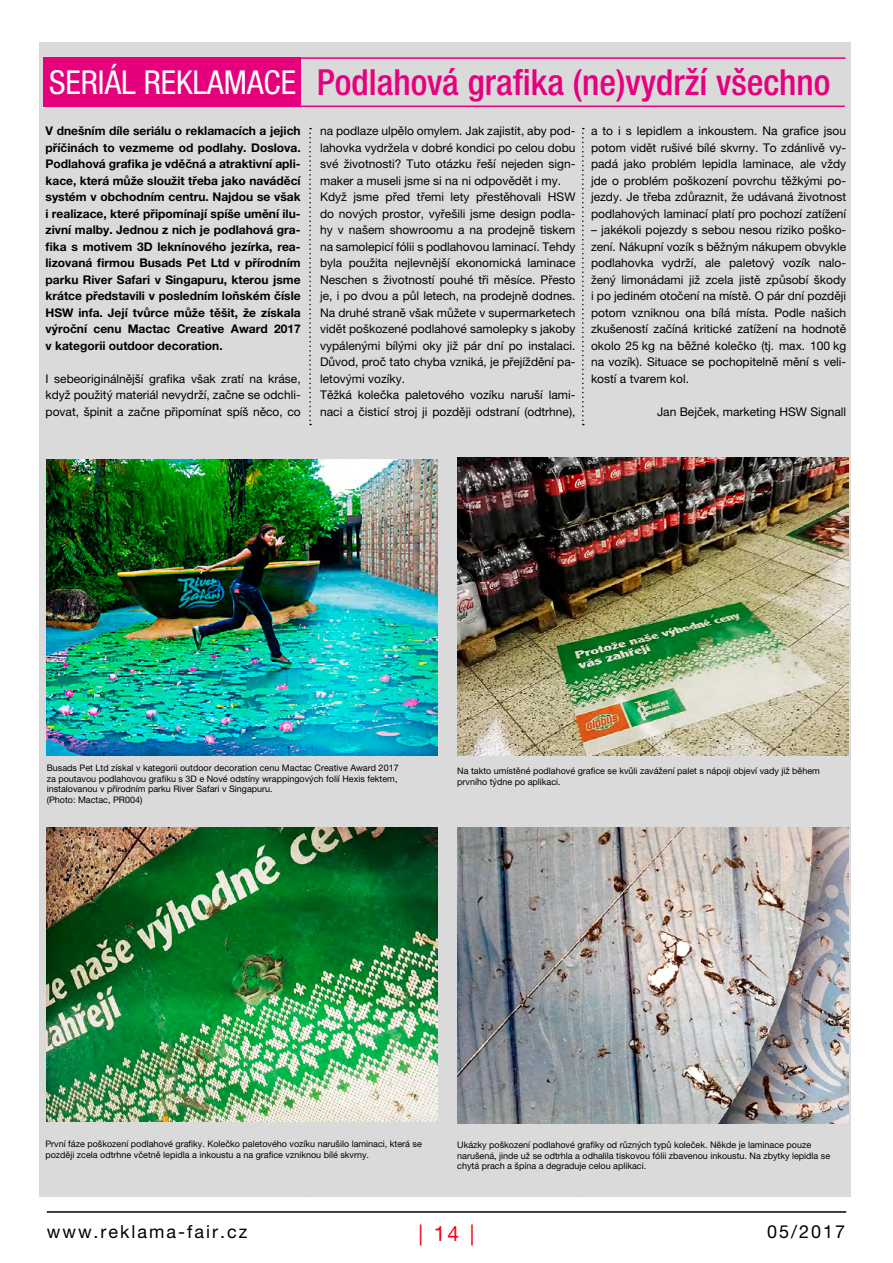
<style>
.page{position:relative;width:893px;height:1263px;background:#fff}
.page>*{position:absolute;margin:0;border:0;box-sizing:border-box;transform-origin:0 0}
.t1{font:500 condensed 36px "Helvetica Neue LT Pro";color:#e6007d}
.t2{font:21px "Helvetica Neue LT Pro";color:#f00011}
.t3{font:18px "Helvetica Neue LT Pro";letter-spacing:.11em;color:#000}
.t4{font:12px/16.5px "Helvetica Neue LT Pro";color:#000;text-align:justify}
.t5{font:700 12px/16.5px "Helvetica Neue LT Pro";color:#000;text-align:justify}
.t6{font:9px/10.5px "Helvetica Neue LT Pro";color:#000}
.s1{font-weight:400;font-size:33px;color:#fff}
</style>
<div class="page">
<hr style="left:47px;top:1211px;width:799px;height:2px;background:#000">
<div style="left:39px;top:43px;width:812px;height:1154px;background:#dadada"></div>
<svg style="left:582px;top:105px;width:2px;height:1019px"></svg>
<svg style="left:309px;top:105px;width:2px;height:1017px"></svg>
<div style="left:44px;top:57px;width:257px;height:50px;background:#e6007d"></div>
<hr style="left:46px;top:57px;width:799px;height:2px;background:#e6007d">
<hr style="left:45px;top:106px;width:800px;height:1px;background:#e6007d">
<img style="left:47px;top:459px;width:391px;height:296px">
<img style="left:457px;top:458px;width:391px;height:297px">
<img style="left:47px;top:828px;width:391px;height:293px">
<img style="left:457px;top:828px;width:391px;height:295px">
<h1 class="t1" style="left:49px;top:60px;width:783px"><span class="s1">SERIÁL REKLAMACE</span> Podlahová grafika (ne)vydrží všechno</h1>
<p class="t5" style="left:46px;top:122px;width:257px">V dnešním díle seriálu o reklamacích a jejich příčinách to vezmeme od podlahy. Doslova.<br>Podlahová grafika je vděčná a atraktivní apli&shy;kace, která může sloužit třeba jako naváděcí systém v obchodním centru. Najdou se však i realizace, které připomínají spíše umění ilu&shy;zivní malby. Jednou z nich je podlahová gra&shy;fika s motivem 3D leknínového jezírka, rea&shy;lizovaná firmou Busads Pet Ltd v přírodním parku River Safari v Singapuru, kterou jsme krátce představili v posledním loňském čísle HSW infa. Její tvůrce může těšit, že získala výroční cenu Mactac Creative Award 2017 v kategorii outdoor decoration.</p>
<p class="t4" style="left:46px;top:370px;width:257px">I sebeoriginálnější grafika však zratí na kráse, když použitý materiál nevydrží, začne se odchli&shy;povat, špinit a začne připomínat spíš něco, co</p>
<p class="t4" style="left:320px;top:122px;width:257px;text-align:left">na podlaze ulpělo omylem. Jak zajistit, aby pod&shy;lahovka vydržela v dobré kondici po celou dobu své životnosti? Tuto otázku řeší nejeden sign&shy;maker a museli jsme si na ni odpovědět i my.<br>Když jsme před třemi lety přestěhovali HSW do nových prostor, vyřešili jsme design podla&shy;hy v našem showroomu a na prodejně tiskem na samolepicí fólii s podlahovou laminací. Tehdy byla použita nejlevnější ekonomická laminace Neschen s životností pouhé tři měsíce. Přesto je, i po dvou a půl letech, na prodejně dodnes.<br>Na druhé straně však můžete v supermarketech vidět poškozené podlahové samolepky s jakoby vypálenými bílými oky již pár dní po instalaci.<br>Důvod, proč tato chyba vzniká, je přejíždění pa&shy;letovými vozíky.<br>Těžká kolečka paletového vozíku naruší lami&shy;naci a čisticí stroj ji později odstraní (odtrhne),</p>
<p class="t4" style="left:591px;top:122px;width:257px">a to i s lepidlem a inkoustem. Na grafice jsou potom vidět rušivé bílé skvrny. To zdánlivě vy&shy;padá jako problém lepidla laminace, ale vždy jde o problém poškození povrchu těžkými po&shy;jezdy. Je třeba zdůraznit, že udávaná životnost podlahových laminací platí pro pochozí zatížení</p>
<p class="t4" style="left:591px;top:221px;width:257px">– jakékoli pojezdy s sebou nesou riziko poško&shy;zení. Nákupní vozík s běžným nákupem obvykle podlahovka vydrží, ale paletový vozík nalo&shy;žený limonádami již zcela jistě způsobí škody i po jediném otočení na místě. O pár dní později potom vzniknou ona bílá místa. Podle našich zkušeností začíná kritické zatížení na hodnotě okolo 25 kg na běžné kolečko (tj. max. 100 kg na vozík). Situace se pochopitelně mění s veli&shy;kostí a tvarem kol.</p>
<p class="t4" style="left:657px;top:403px;width:191px">Jan Bejček, marketing HSW Signall</p>
<p class="t6" style="left:47px;top:763px;width:353px">Busads Pet Ltd získal v kategorii outdoor decoration cenu Mactac Creative Award 2017 za poutavou podlahovou grafiku s 3D e Nové odstíny wrappingových folií Hexis fektem, instalovanou v přírodním parku River Safari v Singapuru.<br>(Photo: Mactac, PR004)</p>
<p class="t6" style="left:457px;top:765px;width:364px">Na takto umístěné podlahové grafice se kvůli zavážení palet s nápoji objeví vady již během prvního týdne po aplikaci.</p>
<p class="t6" style="left:45px;top:1138px;width:378px">První fáze poškození podlahové grafiky. Kolečko paletového vozíku narušilo laminaci, která se později zcela odtrhne včetně lepidla a inkoustu a na grafice vzniknou bílé skvrny.</p>
<p class="t6" style="left:457px;top:1140px;width:375px">Ukázky poškození podlahové grafiky od různých typů koleček. Někde je laminace pouze narušená, jinde už se odtrhla a odhalila tiskovou fólii zbavenou inkoustu. Na zbytky lepidla se chytá prach a špína a degraduje celou aplikaci.</p>
<h3 class="t3" style="left:47px;top:1221px;width:202px">www.reklama-fair.cz</h3>
<h2 class="t2" style="left:419px;top:1220px;width:57px">| 14 |</h2>
<h3 class="t3" style="left:767px;top:1221px;width:79px">05/2017</h3>
</div>
